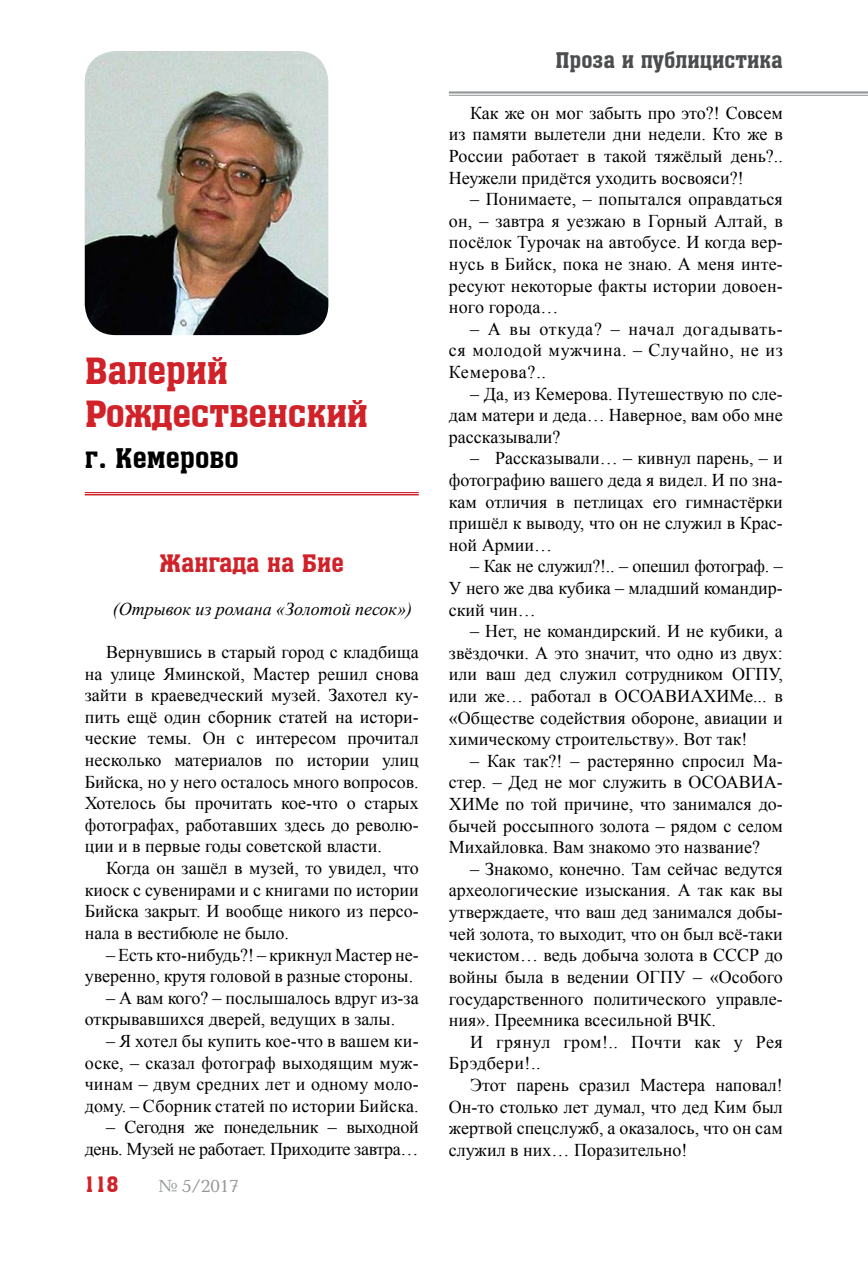
<style>
.page{position:relative;width:868px;height:1263px;background:#fff}
.page>*{position:absolute;margin:0;border:0;box-sizing:border-box;transform-origin:0 0}
.t1{font:36px/43.2px "a Assuan";letter-spacing:-.01em;color:#d12229}
.t2{font:27px "a Assuan";color:#000}
.t3{font:24px "a Assuan";color:#d12229}
.t4{font:21px "a Assuan";color:#4c4d4f}
.t5{font:21px "a Assuan";color:#d12229}
.t6{font:18px/21.6px "Times New Roman";color:#000;text-align:justify}
.t7{font:18px/21.6px "Times New Roman";letter-spacing:-.02em;color:#000;text-align:right}
.t8{font:18px/21.6px "Times New Roman";letter-spacing:.03em;color:#000}
.t9{font:italic 18px "Times New Roman";color:#000}
.t10{font:18px "Baltica C";color:#939597}
</style>
<div class="page">
<hr style="left:449px;top:91px;width:418px;height:3px;background:#939597">
<hr style="left:449px;top:95px;width:418px;height:1px;background:#939597">
<img style="left:85px;top:51px;width:243px;height:284px">
<hr style="left:85px;top:492px;width:333px;height:1px;background:#d12229">
<hr style="left:85px;top:494px;width:333px;height:1px;background:#d12229">
<h1 class="t1" style="left:85px;top:350px;width:285px">Валерий<br>Рождественский</h1>
<h2 class="t2" style="left:85px;top:443px;width:156px">г. Кемерово</h2>
<h3 class="t3" style="left:159px;top:550px;width:186px">Жангада на Бие</h3>
<p class="t9" style="left:113px;top:596px;width:301px">(Отрывок из романа «Золотой песок»)</p>
<p class="t6" style="left:85px;top:641px;width:335px;text-indent:21px">Вернувшись в старый город с кладбища на улице Яминской, Мастер решил снова зайти в краеведческий музей. Захотел ку&shy;пить ещё один сборник статей на истори&shy;ческие темы. Он с интересом прочитал несколько материалов по истории улиц Бийска, но у него осталось много вопросов.<br>Хотелось бы прочитать кое-что о старых фотографах, работавших здесь до револю&shy;ции и в первые годы советской власти.</p>
<p class="t6" style="left:85px;top:857px;width:335px;text-indent:21px">Когда он зашёл в музей, то увидел, что киоск с сувенирами и с книгами по истории Бийска закрыт. И вообще никого из персо&shy;нала в вестибюле не было.</p>
<p class="t6" style="left:85px;top:943px;width:335px;text-indent:21px">– Есть кто-нибудь?! – крикнул Мастер не&shy;уверенно, крутя головой в разные стороны.</p>
<p class="t6" style="left:85px;top:986px;width:335px;text-indent:21px">– А вам кого? – послышалось вдруг из-за открывавшихся дверей, ведущих в залы.</p>
<p class="t6" style="left:85px;top:1030px;width:335px;text-indent:21px">– Я хотел бы купить кое-что в вашем ки&shy;оске, – сказал фотограф выходящим муж&shy;чинам – двум средних лет и одному моло&shy;дому. – Сборник статей по истории Бийска.</p>
<p class="t7" style="left:85px;top:1116px;width:335px">– Сегодня же понедельник – выходной день. Музей не работает. Приходите завтра…</p>
<p class="t5" style="left:84px;top:1172px;width:36px">118</p>
<p class="t10" style="left:159px;top:1175px;width:82px">№ 5/2017</p>
<p class="t4" style="left:555px;top:49px;width:229px">Проза и публицистика</p>
<p class="t6" style="left:449px;top:102px;width:335px;text-indent:21px">Как же он мог забыть про это?! Совсем из памяти вылетели дни недели. Кто же в России работает в такой тяжёлый день?..<br>Неужели придётся уходить восвояси?!</p>
<p class="t6" style="left:449px;top:188px;width:335px;text-indent:21px">– Понимаете, – попытался оправдаться он, – завтра я уезжаю в Горный Алтай, в посёлок Турочак на автобусе. И когда вер&shy;нусь в Бийск, пока не знаю. А меня инте&shy;ресуют некоторые факты истории довоен&shy;ного города…</p>
<p class="t6" style="left:449px;top:318px;width:335px;text-indent:21px">– А вы откуда? – начал догадывать&shy;ся молодой мужчина. – Случайно, не из Кемерова?..</p>
<p class="t6" style="left:449px;top:382px;width:335px;text-indent:21px">– Да, из Кемерова. Путешествую по сле&shy;дам матери и деда… Наверное, вам обо мне рассказывали?</p>
<p class="t6" style="left:449px;top:447px;width:335px;text-indent:21px">– Рассказывали… – кивнул парень, – и фотографию вашего деда я видел. И по зна&shy;кам отличия в петлицах его гимнастёрки пришёл к выводу, что он не служил в Крас&shy;ной Армии…</p>
<p class="t6" style="left:449px;top:555px;width:335px;text-indent:21px">– Как не служил?!.. – опешил фотограф. – У него же два кубика – младший командир&shy;ский чин…</p>
<p class="t6" style="left:449px;top:620px;width:335px;text-indent:21px">– Нет, не командирский. И не кубики, а звёздочки. А это значит, что одно из двух: или ваш дед служил сотрудником ОГПУ, или же… работал в ОСОАВИАХИМе... в «Обществе содействия обороне, авиации и химическому строительству». Вот так!</p>
<p class="t6" style="left:449px;top:750px;width:335px;text-indent:21px">– Как так?! – растерянно спросил Ма&shy;стер. – Дед не мог служить в ОСОАВИА-ХИМе по той причине, что занимался до&shy;бычей россыпного золота – рядом с селом Михайловка. Вам знакомо это название?</p>
<p class="t6" style="left:449px;top:858px;width:335px;text-indent:21px">– Знакомо, конечно. Там сейчас ведутся археологические изыскания. А так как вы утверждаете, что ваш дед занимался добы&shy;чей золота, то выходит, что он был всё-таки чекистом… ведь добыча золота в СССР до войны была в ведении ОГПУ – «Особого государственного политического управле&shy;ния». Преемника всесильной ВЧК.</p>
<p class="t8" style="left:449px;top:1030px;width:335px;text-indent:21px">И грянул гром!.. Почти как у Рея<br>Брэдбери!..</p>
<p class="t6" style="left:449px;top:1074px;width:335px;text-indent:21px">Этот парень сразил Мастера наповал!<br>Он-то столько лет думал, что дед Ким был жертвой спецслужб, а оказалось, что он сам служил в них… Поразительно!</p>
</div>
